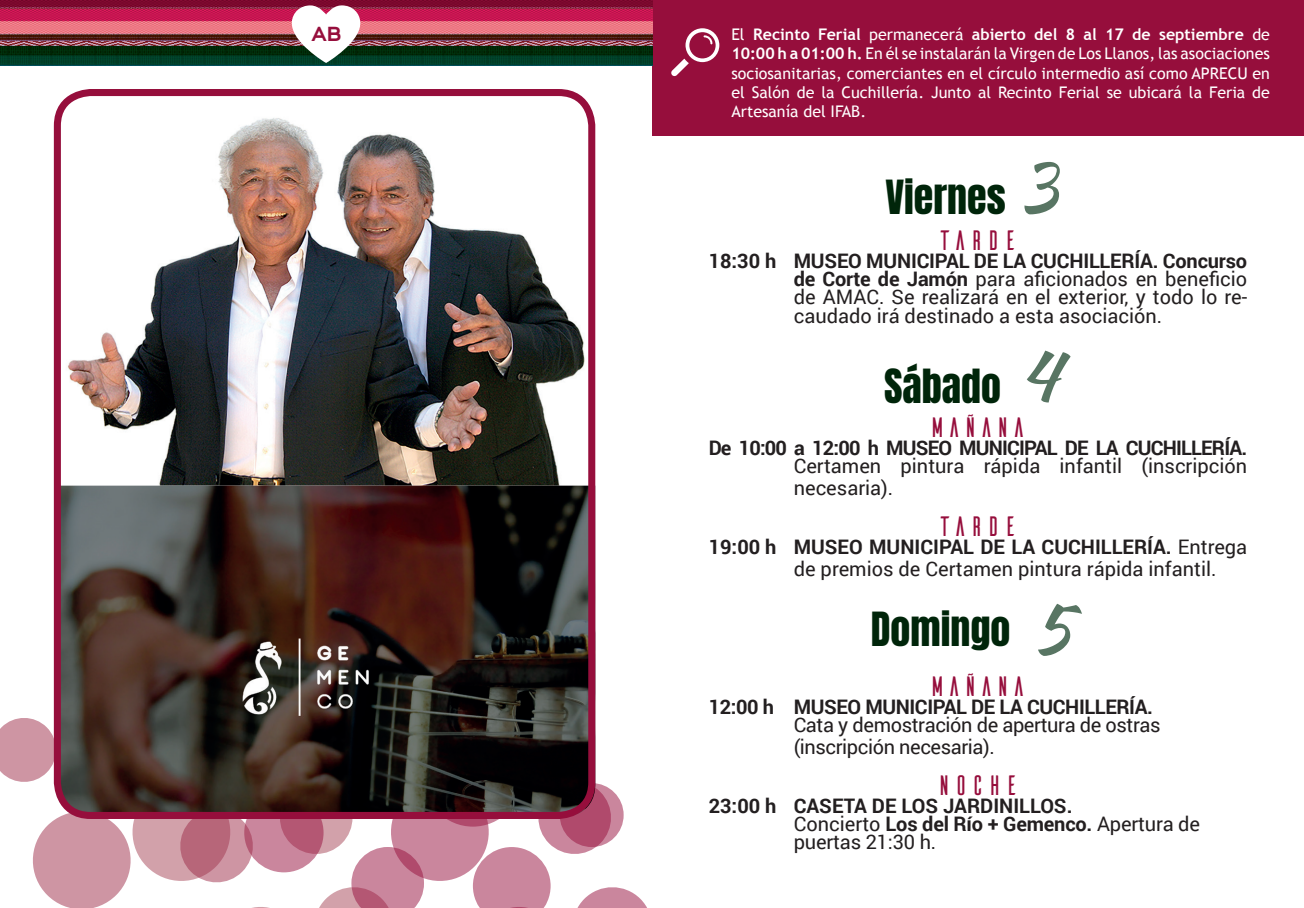
<style>
.page{position:relative;width:1304px;height:908px;background:#fff}
.page>*{position:absolute;margin:0;border:0;box-sizing:border-box;transform-origin:0 0}
.t1{font:70px "Kaushan Script";color:#587563}
.t2{font:40px "Anton";color:#00250a}
.mañana_atrde_noche{font:28px "Ailerons";color:#960e3c}
.programacion_horas{font:28px "Ailerons";color:#960e3c}
.t3{font:700 20.2px "Bronova";color:#960e3c}
.programacion{font:20px/18px "Roboto";color:#231f20;text-align:justify}
.programacion-2{font:700 20px/18px "Roboto";letter-spacing:-.04em;color:#231f20;text-align:right}
.programacion_horas-2{font:700 20px/18px "Roboto";color:#231f20}
.programacion_horas-3{font:700 20px/18px "Roboto";letter-spacing:-.02em;color:#231f20}
.programacion_horas-4{font:20px "Roboto";letter-spacing:-.02em;color:#231f20}
.t4{font:16px/19.2px "Trebuchet MS";color:#fff;text-align:justify}
.s1{font-weight:700}
.s2{font-weight:400}
</style>
<div class="page">
<img style="left:0;top:0;width:652px;height:65px">
<div style="left:652px;top:0;width:652px;height:136px;background:#960e3c"></div>
<svg style="left:292px;top:5px;width:68px;height:58px"></svg>
<svg style="left:0;top:685px;width:647px;height:222px"></svg>
<img style="left:56px;top:93px;width:539px;height:724px">
<div style="left:54px;top:89px;width:541px;height:729px;border:7px solid #960e3c;border-radius:33px"></div>
<svg style="left:671px;top:28px;width:48px;height:48px"></svg>
<p class="t3" style="left:311px;top:22px;width:32px">AB</p>
<p class="t4" style="left:731px;top:25px;width:540px">El <span class="s1">Recinto Ferial</span> permanecerá <span class="s1">abierto del 8 al 17 de septiembre</span> de <span class="s1">10:00 h a 01:00 h.</span> En él se instalarán la Virgen de Los Llanos, las asociaciones sociosanitarias, comerciantes en el círculo intermedio así como APRECU en el Salón de la Cuchillería. Junto al Recinto Ferial se ubicará la Feria de Artesanía del IFAB.</p>
<p class="t2" style="left:885px;top:177px;width:122px">Viernes</p>
<p class="t1" style="left:1018px;top:136px;width:40px">3</p>
<p class="mañana_atrde_noche" style="left:937px;top:227px;width:83px">TARDE</p>
<p class="programacion" style="left:794px;top:251px;width:455px;text-indent:-85px"><span class="s1">18:30 h MUSEO MUNICIPAL DE LA CUCHILLERÍA. Concurso de Corte de Jamón</span> para aficionados en beneficio de AMAC. Se realizará en el exterior, y todo lo re&shy;caudado irá destinado a esta asociación.</p>
<p class="t2" style="left:884px;top:365px;width:118px">Sábado</p>
<p class="t1" style="left:1019px;top:324px;width:41px">4</p>
<p class="mañana_atrde_noche" style="left:929px;top:413px;width:99px">MAÑANA</p>
<p class="programacion-2" style="left:709px;top:438px;width:540px">De 10:00 a 12:00 h MUSEO MUNICIPAL DE LA CUCHILLERÍA.<br><span class="s2">Certamen pintura rápida infantil (inscripción</span></p>
<p class="programacion" style="left:794px;top:477px;width:101px">necesaria).</p>
<p class="mañana_atrde_noche" style="left:937px;top:513px;width:83px">TARDE</p>
<p class="programacion" style="left:794px;top:535px;width:455px;line-height:21.6px;text-indent:-85px"><span class="s1">19:00 h MUSEO MUNICIPAL DE LA CUCHILLERÍA.</span> Entrega de premios de Certamen pintura rápida infantil.</p>
<p class="t2" style="left:871px;top:608px;width:141px">Domingo</p>
<p class="t1" style="left:1033px;top:577px;width:39px">5</p>
<p class="mañana_atrde_noche" style="left:929px;top:672px;width:100px">MAÑANA</p>
<p class="programacion_horas-3" style="left:794px;top:696px;width:368px;text-indent:-85px">12:00 h MUSEO MUNICIPAL DE LA CUCHILLERÍA.<br><span class="s2">Cata y demostración de apertura de ostras</span></p>
<p class="programacion_horas-4" style="left:794px;top:732px;width:203px">(inscripción necesaria).</p>
<p class="programacion_horas" style="left:936px;top:771px;width:86px">NOCHE</p>
<p class="programacion_horas-2" style="left:794px;top:796px;width:408px;text-indent:-85px">23:00 h CASETA DE LOS JARDINILLOS.<br><span class="s2">Concierto</span> Los del Río + Gemenco. <span class="s2">Apertura de puertas 21:30 h.</span></p>
</div>
